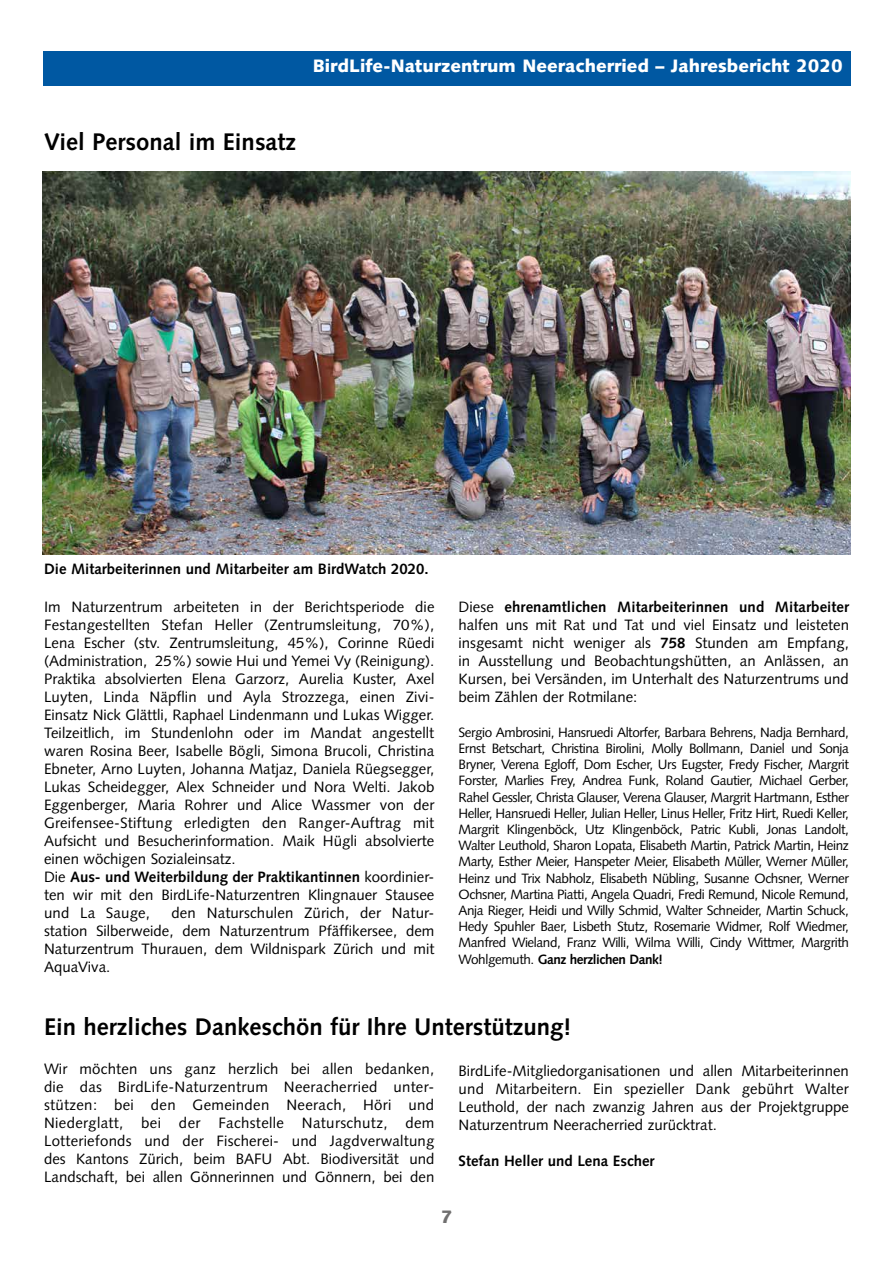
<style>
.page{position:relative;width:893px;height:1263px;background:#fff}
.page>*{position:absolute;margin:0;border:0;box-sizing:border-box;transform-origin:0 0}
.t1{font:700 24px "Syntax LT";color:#000}
.t2{font:900 18px "Syntax";color:#fff}
.t3{font:900 18px "Syntax";color:#706f6f}
.t4{font:15px/18px "Syntax";color:#000;text-align:justify}
.t5{font:700 15px "Syntax LT";color:#000}
.t6{font:13.5px/16.2px "Syntax";letter-spacing:-.03em;color:#000;text-align:justify}
.t7{font:700 13.5px "Syntax LT";letter-spacing:-.03em;color:#000}
.s1{font-weight:700}
.s2{font-family:"Syntax";font-weight:400}
</style>
<div class="page">
<div style="left:43px;top:51px;width:807px;height:34px;background:#0058a2"></div>
<img style="left:43px;top:171px;width:807px;height:384px">
<p class="t2" style="left:313px;top:55px;width:531px">BirdLife-Naturzentrum Neeracherried – Jahresbericht 2020</p>
<h1 class="t1" style="left:44px;top:128px;width:254px">Viel Personal im Einsatz</h1>
<p class="t5" style="left:44px;top:560px;width:386px">Die Mitarbeiterinnen und Mitarbeiter am BirdWatch 2020.</p>
<p class="t4" style="left:44px;top:598px;width:392px;text-align:left">Im Naturzentrum arbeiteten in der Berichtsperiode die Festangestellten Stefan Heller (Zentrumsleitung, 70%), Lena Escher (stv. Zentrumsleitung, 45%), Corinne Rüedi (Administration, 25%) sowie Hui und Yemei Vy (Reinigung).<br>Praktika absolvierten Elena Garzorz, Aurelia Kuster, Axel Luyten, Linda Näpflin und Ayla Strozzega, einen Zivi-Einsatz Nick Glättli, Raphael Lindenmann und Lukas Wigger.<br>Teilzeitlich, im Stundenlohn oder im Mandat angestellt waren Rosina Beer, Isabelle Bögli, Simona Brucoli, Christina Ebneter, Arno Luyten, Johanna Matjaz, Daniela Rüegsegger, Lukas Scheidegger, Alex Schneider und Nora Welti. Jakob Eggenberger, Maria Rohrer und Alice Wassmer von der Greifensee-Stiftung erledigten den Ranger-Auftrag mit Aufsicht und Besucherinformation. Maik Hügli absolvierte einen wöchigen Sozialeinsatz.<br>Die <span class="s1">Aus- und Weiterbildung der Praktikantinnen</span> koordinier&shy;ten wir mit den BirdLife-Naturzentren Klingnauer Stausee und La Sauge,</p>
<p class="t4" style="left:44px;top:904px;width:392px;text-indent:127px">den Naturschulen Zürich, der Natur&shy;station Silberweide, dem Naturzentrum Pfäffikersee, dem Naturzentrum Thurauen, dem Wildnispark Zürich und mit AquaViva.</p>
<p class="t5" style="left:459px;top:599px;width:392px"><span class="s2">Diese</span> ehrenamtlichen Mitarbeiterinnen und Mitarbeiter</p>
<p class="t4" style="left:459px;top:616px;width:392px">halfen uns mit Rat und Tat und viel Einsatz und leisteten insgesamt nicht weniger als <span class="s1">758</span> Stunden am Empfang, in Ausstellung und Beobachtungshütten, an Anlässen, an Kursen, bei Versänden, im Unterhalt des Naturzentrums und beim Zählen der Rotmilane:</p>
<p class="t6" style="left:459px;top:724px;width:392px">Sergio Ambrosini, Hansruedi Altorfer, Barbara Behrens, Nadja Bernhard, Ernst Betschart, Christina Birolini, Molly Bollmann, Daniel und Sonja Bryner, Verena Egloff, Dom Escher, Urs Eugster, Fredy Fischer, Margrit Forster, Marlies Frey, Andrea Funk, Roland Gautier, Michael Gerber, Rahel Gessler, Christa Glauser, Verena Glauser, Margrit Hartmann, Esther Heller, Hansruedi Heller, Julian Heller, Linus Heller, Fritz Hirt, Ruedi Keller, Margrit Klingenböck, Utz Klingenböck, Patric Kubli, Jonas Landolt, Walter Leuthold, Sharon Lopata, Elisabeth Martin, Patrick Martin, Heinz Marty, Esther Meier, Hanspeter Meier, Elisabeth Müller, Werner Müller, Heinz und Trix Nabholz, Elisabeth Nübling, Susanne Ochsner, Werner Ochsner, Martina Piatti, Angela Quadri, Fredi Remund, Nicole Remund, Anja Rieger, Heidi und Willy Schmid, Walter Schneider, Martin Schuck, Hedy Spuhler Baer, Lisbeth Stutz, Rosemarie Widmer, Rolf Wiedmer, Manfred Wieland, Franz Willi, Wilma Willi, Cindy Wittmer, Margrith</p>
<p class="t7" style="left:459px;top:951px;width:206px"><span class="s2">Wohlgemuth.</span> Ganz herzlichen Dank!</p>
<h1 class="t1" style="left:44px;top:1013px;width:529px">Ein herzliches Dankeschön für Ihre Unterstützung!</h1>
<p class="t4" style="left:44px;top:1060px;width:392px">Wir möchten uns ganz herzlich bei allen bedanken, die das BirdLife-Naturzentrum Neeracherried unter&shy;stützen: bei den Gemeinden Neerach, Höri und Niederglatt, bei der Fachstelle Naturschutz, dem Lotteriefonds und der Fischerei- und Jagdverwaltung des Kantons Zürich, beim BAFU Abt. Biodiversität und Landschaft, bei allen Gönnerinnen und Gönnern, bei den</p>
<p class="t4" style="left:459px;top:1062px;width:392px">BirdLife-Mitgliedorganisationen und allen Mitarbeiterinnen und Mitarbeitern. Ein spezieller Dank gebührt Walter Leuthold, der nach zwanzig Jahren aus der Projektgruppe Naturzentrum Neeracherried zurücktrat.</p>
<p class="t5" style="left:459px;top:1152px;width:197px">Stefan Heller und Lena Escher</p>
<p class="t3" style="left:441px;top:1206px;width:13px">7</p>
</div>
